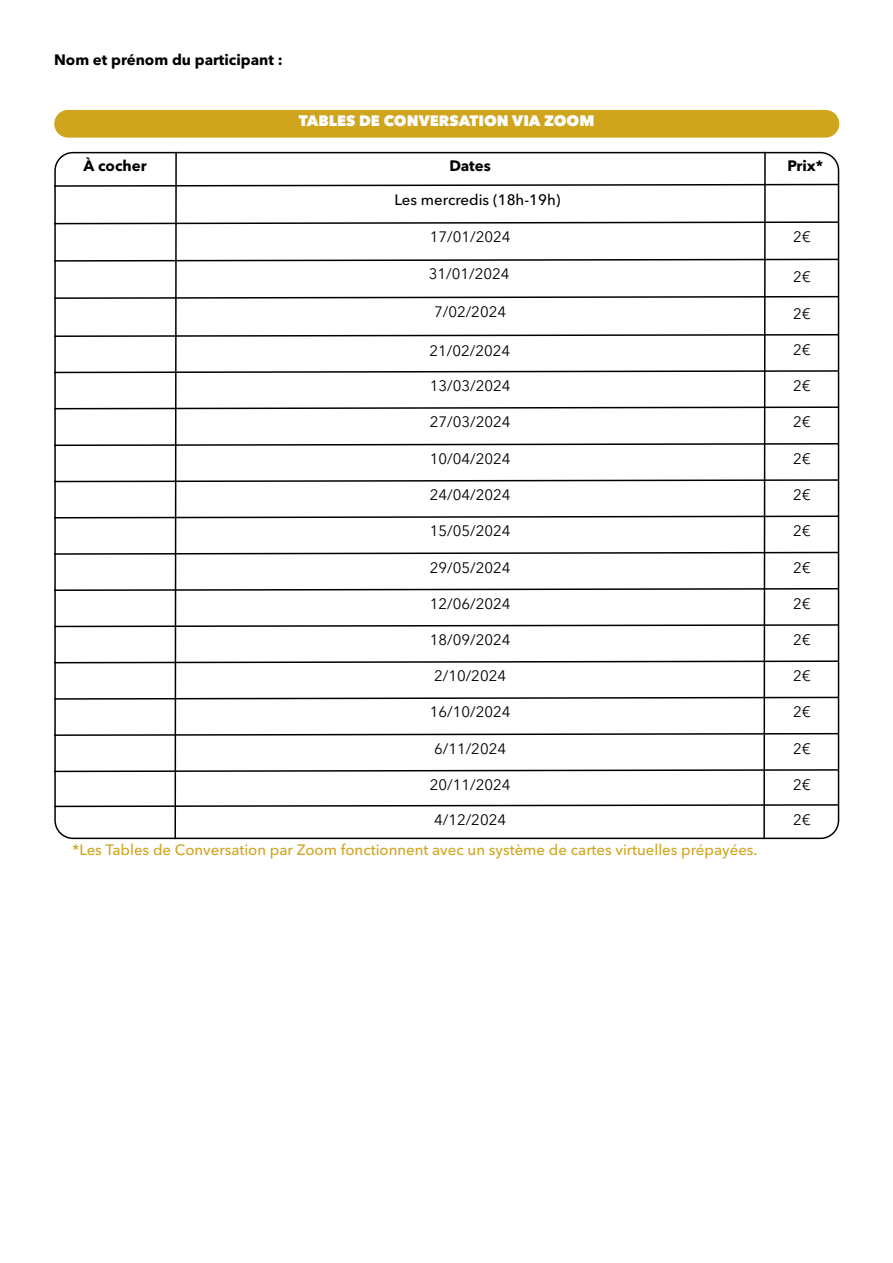
<style>
.page{position:relative;width:893px;height:1263px;background:#fff}
.page>*{position:absolute;margin:0;border:0;box-sizing:border-box;transform-origin:0 0}
.t1{font:15px "Avenir Next LT Pro";color:#000}
.t2{font:500 15px "Avenir Next LT Pro";color:#d0a51e}
.t3{font:700 15px "Avenir Next LT Pro";color:#000}
.t4{font:800 15px "Avenir Next LT Pro";color:#fff}
.t5{font:500 15px "Avenir Next LT Pro";color:#000}
</style>
<div class="page">
<div style="left:54px;top:110px;width:785px;height:28px;background:#d0a51e;border-radius:14px"></div>
<svg style="left:54px;top:151px;width:786px;height:689px"></svg>
<p class="t3" style="left:54px;top:51px;width:230px">Nom et prénom du participant :</p>
<p class="t4" style="left:299px;top:111px;width:297px">TABLES DE CONVERSATION VIA ZOOM</p>
<p class="t3" style="left:84px;top:156px;width:65px">À cocher</p>
<p class="t3" style="left:449px;top:156px;width:43px">Dates</p>
<p class="t3" style="left:787px;top:156px;width:37px">Prix*</p>
<p class="t5" style="left:395px;top:191px;width:167px">Les mercredis (18h-19h)</p>
<p class="t1" style="left:430px;top:228px;width:82px">17/01/2024</p>
<p class="t1" style="left:429px;top:265px;width:82px">31/01/2024</p>
<p class="t1" style="left:434px;top:302px;width:73px">7/02/2024</p>
<p class="t1" style="left:429px;top:342px;width:82px">21/02/2024</p>
<p class="t1" style="left:430px;top:377px;width:82px">13/03/2024</p>
<p class="t1" style="left:430px;top:413px;width:82px">27/03/2024</p>
<p class="t1" style="left:430px;top:449px;width:82px">10/04/2024</p>
<p class="t1" style="left:430px;top:486px;width:82px">24/04/2024</p>
<p class="t1" style="left:430px;top:522px;width:82px">15/05/2024</p>
<p class="t1" style="left:430px;top:558px;width:82px">29/05/2024</p>
<p class="t1" style="left:430px;top:595px;width:82px">12/06/2024</p>
<p class="t1" style="left:430px;top:631px;width:82px">18/09/2024</p>
<p class="t1" style="left:434px;top:667px;width:73px">2/10/2024</p>
<p class="t1" style="left:430px;top:703px;width:82px">16/10/2024</p>
<p class="t1" style="left:434px;top:739px;width:73px">6/11/2024</p>
<p class="t1" style="left:430px;top:776px;width:82px">20/11/2024</p>
<p class="t1" style="left:434px;top:811px;width:73px">4/12/2024</p>
<p class="t2" style="left:73px;top:841px;width:686px">*Les Tables de Conversation par Zoom fonctionnent avec un système de cartes virtuelles prépayées.</p>
<p class="t1" style="left:793px;top:228px;width:19px">2€</p>
<p class="t1" style="left:793px;top:267px;width:19px">2€</p>
<p class="t1" style="left:793px;top:305px;width:19px">2€</p>
<p class="t1" style="left:793px;top:340px;width:19px">2€</p>
<p class="t1" style="left:793px;top:377px;width:19px">2€</p>
<p class="t1" style="left:793px;top:413px;width:19px">2€</p>
<p class="t1" style="left:793px;top:449px;width:19px">2€</p>
<p class="t1" style="left:793px;top:486px;width:19px">2€</p>
<p class="t1" style="left:793px;top:522px;width:19px">2€</p>
<p class="t1" style="left:793px;top:558px;width:19px">2€</p>
<p class="t1" style="left:793px;top:595px;width:19px">2€</p>
<p class="t1" style="left:793px;top:631px;width:19px">2€</p>
<p class="t1" style="left:793px;top:667px;width:19px">2€</p>
<p class="t1" style="left:793px;top:703px;width:19px">2€</p>
<p class="t1" style="left:793px;top:739px;width:19px">2€</p>
<p class="t1" style="left:793px;top:776px;width:19px">2€</p>
<p class="t1" style="left:793px;top:811px;width:19px">2€</p>
</div>
